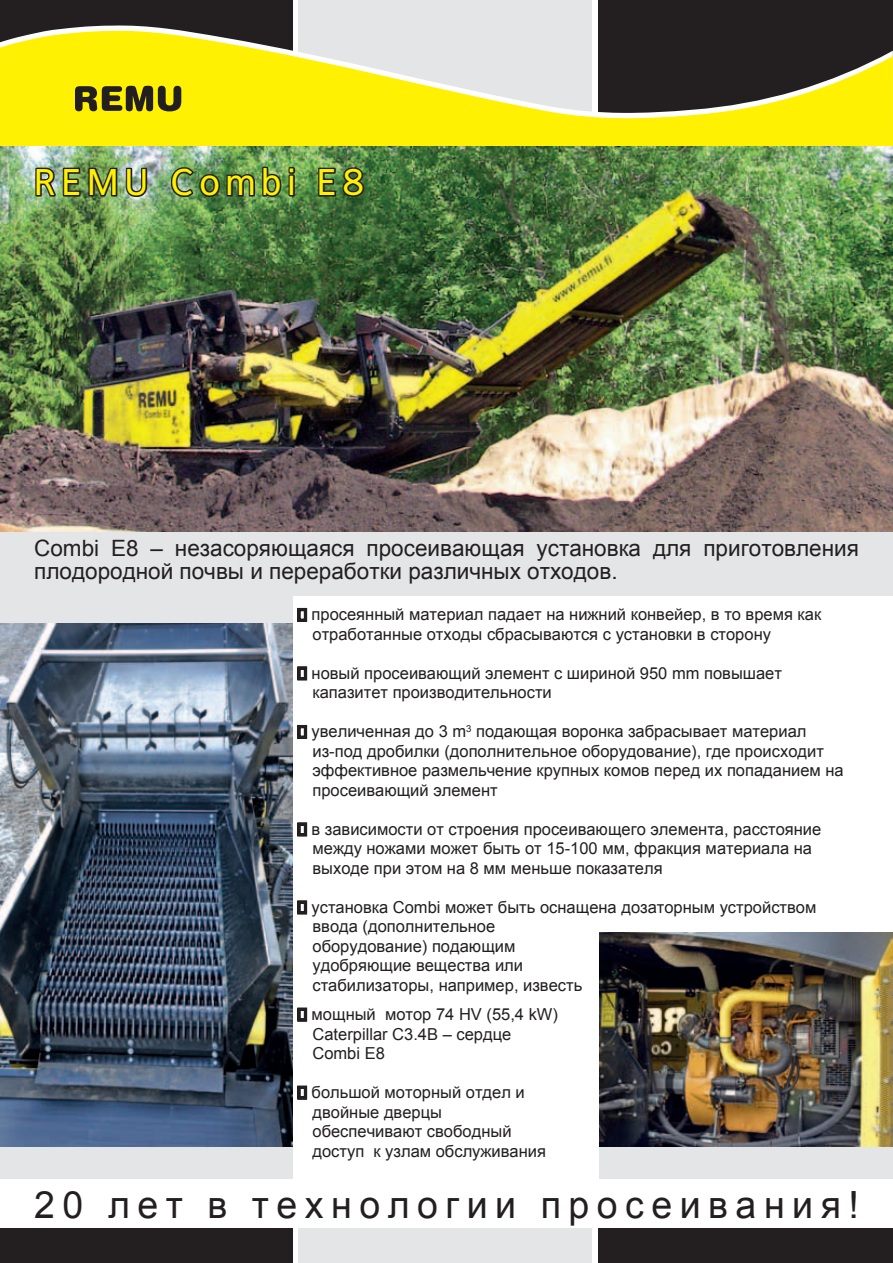
<style>
.page{position:relative;width:893px;height:1263px;background:#fff}
.page>*{position:absolute;margin:0;border:0;box-sizing:border-box;transform-origin:0 0}
.t1{font:37.5px "Arial";letter-spacing:.2em;color:#231f20}
.t2{font:500 37.5px "Fran Klein";letter-spacing:.14em;color:#fff101}
.t3{font:22.5px/22.5px "Arial";color:#231f20}
.t4{font:16.5px/19.5px "Arial";color:#231f20}
</style>
<div class="page">
<hr style="left:892px;top:0;width:1px;height:124px;background:#231f20">
<div style="left:598px;top:0;width:294px;height:124px;background:#231f20"></div>
<div style="left:299px;top:0;width:293px;height:124px;background:#e4e5e7"></div>
<div style="left:0;top:0;width:292px;height:141px;background:#231f20"></div>
<svg style="left:52px;top:25px;width:247px;height:5px"></svg>
<svg style="left:0;top:30px;width:893px;height:117px;fill:#fff101"></svg>
<svg style="left:75px;top:86px;width:106px;height:25px"></svg>
<hr style="left:892px;top:1229px;width:1px;height:34px;background:#231f20">
<div style="left:598px;top:1229px;width:294px;height:34px;background:#231f20"></div>
<div style="left:299px;top:1229px;width:293px;height:34px;background:#e4e5e7"></div>
<div style="left:0;top:1229px;width:292px;height:34px;background:#231f20"></div>
<div style="left:599px;top:945px;width:294px;height:234px;background:#e4e5e7"></div>
<img style="left:0;top:147px;width:893px;height:385px">
<div style="left:0;top:580px;width:293px;height:599px;background:#e4e5e7"></div>
<div style="left:0;top:532px;width:893px;height:64px;background:#e4e5e7"></div>
<img style="left:34px;top:158px;width:115px;height:41px">
<img style="left:169px;top:165px;width:127px;height:66px">
<svg style="left:317px;top:165px;width:49px;height:34px;background:#3c5534"></svg>
<img style="left:0;top:624px;width:292px;height:522px">
<img style="left:599px;top:932px;width:294px;height:214px">
<svg style="left:297px;top:1007px;width:11px;height:15px"></svg>
<svg style="left:297px;top:1085px;width:11px;height:15px"></svg>
<svg style="left:297px;top:607px;width:11px;height:15px"></svg>
<svg style="left:297px;top:666px;width:11px;height:15px"></svg>
<svg style="left:297px;top:724px;width:11px;height:15px"></svg>
<svg style="left:297px;top:822px;width:11px;height:15px"></svg>
<svg style="left:297px;top:900px;width:11px;height:15px"></svg>
<h1 class="t2" style="left:35px;top:161px;width:331px">REMU Combi E8</h1>
<h2 class="t3" style="left:34px;top:537px;width:826px">Combi E8 – незасоряющаяся просеивающая установка для приготовления плодородной почвы и переработки различных отходов.</h2>
<p class="t4" style="left:312px;top:605px;width:510px;text-indent:-14px">• просеянный материал падает на нижний конвейер, в то время как отработанные отходы сбрасываются с установки в сторону</p>
<p class="t4" style="left:312px;top:663px;width:471px;text-indent:-14px">• новый просеивающий элемент с шириной 950 mm повышает капазитет производительности</p>
<p class="t4" style="left:312px;top:722px;width:533px;text-indent:-14px">• увеличенная до 3 m<sup>3</sup> подающая воронка забрасывает материал из-под дробилки (дополнительное оборудование), где происходит эффективное размельчение крупных комов перед их попаданием на просеивающий элемент</p>
<p class="t4" style="left:312px;top:819px;width:510px;text-indent:-14px">• в зависимости от строения просеивающего элемента, расстояние между ножами может быть от 15-100 мм, фракция материала на выходе при этом на 8 мм меньше показателя</p>
<p class="t4" style="left:312px;top:897px;width:505px;text-indent:-14px">• установка Combi может быть оснащена дозаторным устройством ввода (дополнительное<br>оборудование) подающим<br>удобряющие вещества или<br>стабилизаторы, например, известь</p>
<p class="t4" style="left:312px;top:1005px;width:247px;text-indent:-14px">• мощный мотор 74 HV (55,4 kW)<br>Caterpillar C3.4B – сердце<br>Combi E8</p>
<p class="t4" style="left:312px;top:1083px;width:235px;text-indent:-14px">• большой моторный отдел и двойные дверцы обеспечивают свободный доступ к узлам обслуживания</p>
<h1 class="t1" style="left:34px;top:1181px;width:826px">20 лет в технологии просеивания!</h1>
</div>
